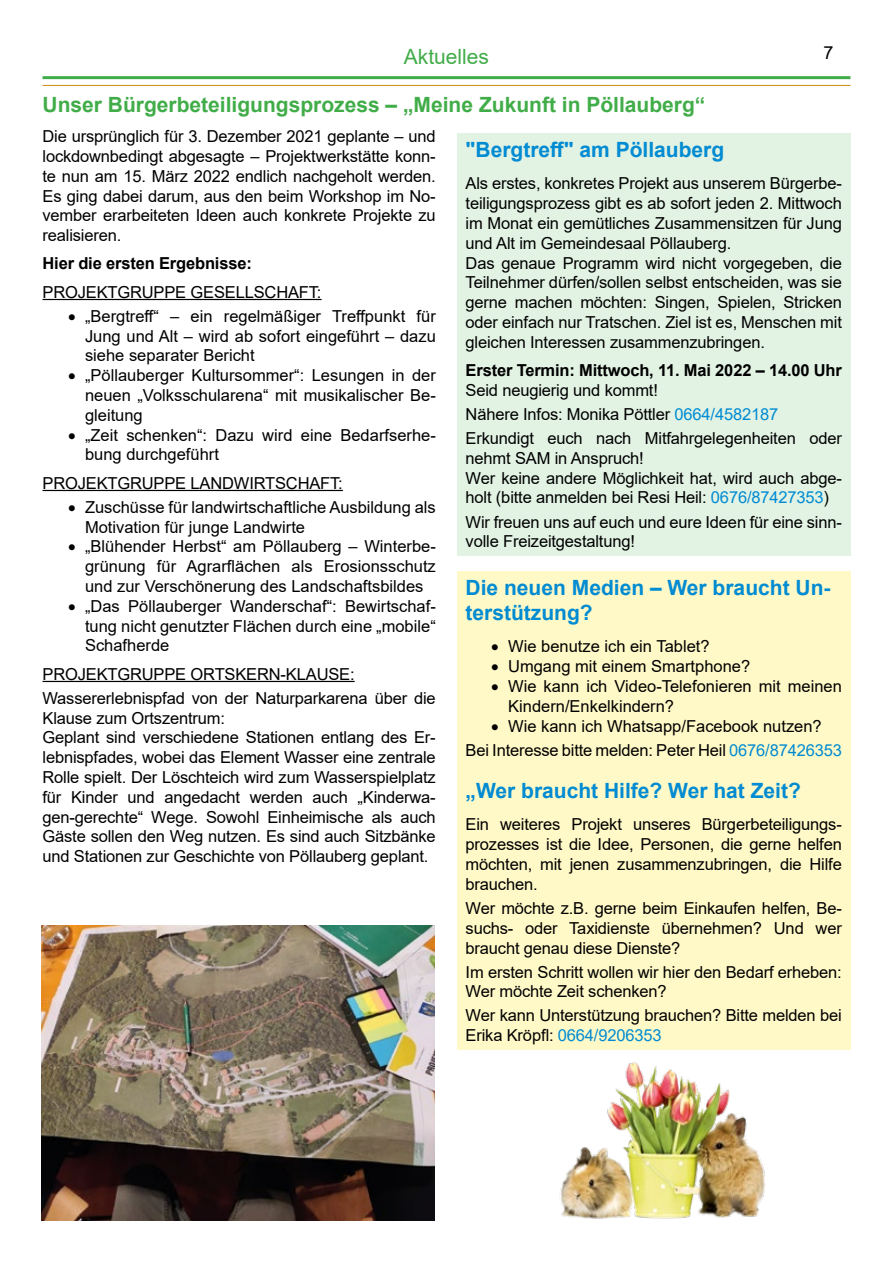
<style>
.page{position:relative;width:893px;height:1263px;background:#fff}
.page>*{position:absolute;margin:0;border:0;box-sizing:border-box;transform-origin:0 0}
.t1{font:700 21px/25.2px "Arial";color:#008bd2}
.t2{font:700 21px "Arial";color:#41ad49}
.t3{font:21px "Arial";color:#41ad49}
.t4{font:18px "Arial";color:#000}
.t5{font:16.5px/19.8px "Arial";letter-spacing:-.01em;color:#000}
.t6{font:700 16.5px "Arial";letter-spacing:-.01em;color:#000}
.s1{color:#008bd2}
</style>
<div class="page">
<hr style="left:43px;top:85px;width:807px;height:1px;background:#d18a12">
<hr style="left:43px;top:76px;width:807px;height:3px;background:#41ad49">
<hr style="left:43px;top:299px;width:279px;height:1px;background:#000">
<hr style="left:43px;top:490px;width:300px;height:1px;background:#000">
<hr style="left:43px;top:681px;width:312px;height:1px;background:#000">
<div style="left:457px;top:133px;width:393px;height:423px;background:#e2f3e4"></div>
<div style="left:457px;top:571px;width:393px;height:479px;background:#fff9c7"></div>
<img style="left:41px;top:926px;width:393px;height:294px">
<img style="left:560px;top:1062px;width:206px;height:157px">
<p class="t3" style="left:404px;top:43px;width:87px">Aktuelles</p>
<p class="t4" style="left:823px;top:40px;width:12px">7</p>
<p class="t2" style="left:43px;top:90px;width:664px">Unser Bürgerbeteiligungsprozess – „Meine Zukunft in Pöllauberg“</p>
<p class="t5" style="left:43px;top:126px;width:395px;text-align:justify">Die ursprünglich für 3. Dezember 2021 geplante – und lockdownbedingt abgesagte – Projektwerkstätte konn&shy;te nun am 15. März 2022 endlich nachgeholt werden.<br>Es ging dabei darum, aus den beim Workshop im No&shy;vember erarbeiteten Ideen auch konkrete Projekte zu realisieren.</p>
<p class="t6" style="left:43px;top:252px;width:211px">Hier die ersten Ergebnisse:</p>
<p class="t5" style="left:43px;top:282px;width:281px">PROJEKTGRUPPE GESELLSCHAFT:</p>
<p class="t5" style="left:85px;top:306px;width:352px;text-align:justify;text-indent:-17px">• „Bergtreff“ – ein regelmäßiger Treffpunkt für Jung und Alt – wird ab sofort eingeführt – dazu siehe separater Bericht</p>
<p class="t5" style="left:85px;top:365px;width:352px;text-align:justify;text-indent:-17px">• „Pöllauberger Kultursommer“: Lesungen in der neuen „Volksschularena“ mit musikalischer Be&shy;gleitung</p>
<p class="t5" style="left:85px;top:425px;width:352px;text-indent:-17px">• „Zeit schenken“: Dazu wird eine Bedarfserhe&shy;bung durchgeführt</p>
<p class="t5" style="left:43px;top:473px;width:302px">PROJEKTGRUPPE LANDWIRTSCHAFT:</p>
<p class="t5" style="left:85px;top:497px;width:352px;text-indent:-17px">• Zuschüsse für landwirtschaftliche Ausbildung als<br>Motivation für junge Landwirte</p>
<p class="t5" style="left:85px;top:537px;width:352px;text-align:justify;text-indent:-17px">• „Blühender Herbst“ am Pöllauberg – Winterbe&shy;grünung für Agrarflächen als Erosionsschutz und zur Verschönerung des Landschaftsbildes</p>
<p class="t5" style="left:85px;top:596px;width:352px;text-align:justify;text-indent:-17px">• „Das Pöllauberger Wanderschaf“: Bewirtschaf&shy;tung nicht genutzter Flächen durch eine „mobile“ Schafherde</p>
<p class="t5" style="left:43px;top:662px;width:395px;line-height:24px">PROJEKTGRUPPE ORTSKERN-KLAUSE:<br>Wassererlebnispfad von der Naturparkarena über die</p>
<p class="t5" style="left:43px;top:708px;width:395px">Klause zum Ortszentrum:<br>Geplant sind verschiedene Stationen entlang des Er&shy;lebnispfades, wobei das Element Wasser eine zentrale Rolle spielt. Der Löschteich wird zum Wasserspielplatz für Kinder und angedacht werden auch „Kinderwa&shy;gen-gerechte“ Wege. Sowohl Einheimische als auch Gäste sollen den Weg nutzen. Es sind auch Sitzbänke und Stationen zur Geschichte von Pöllauberg geplant.</p>
<p class="t1" style="left:466px;top:137px;width:260px">"Bergtreff" am Pöllauberg</p>
<p class="t5" style="left:466px;top:174px;width:378px">Als erstes, konkretes Projekt aus unserem Bürgerbe&shy;teiligungsprozess gibt es ab sofort jeden 2. Mittwoch im Monat ein gemütliches Zusammensitzen für Jung und Alt im Gemeindesaal Pöllauberg.<br>Das genaue Programm wird nicht vorgegeben, die Teilnehmer dürfen/sollen selbst entscheiden, was sie gerne machen möchten: Singen, Spielen, Stricken oder einfach nur Tratschen. Ziel ist es, Menschen mit gleichen Interessen zusammenzubringen.</p>
<p class="t6" style="left:466px;top:359px;width:378px">Erster Termin: Mittwoch, 11. Mai 2022 – 14.00 Uhr</p>
<p class="t5" style="left:466px;top:378px;width:378px;line-height:24px">Seid neugierig und kommt!<br>Nähere Infos: Monika Pöttler <span class="s1">0664/4582187<br></span>Erkundigt euch nach Mitfahrgelegenheiten oder</p>
<p class="t5" style="left:466px;top:448px;width:378px">nehmt SAM in Anspruch!<br>Wer keine andere Möglichkeit hat, wird auch abge&shy;holt (bitte anmelden bei Resi Heil: <span class="s1">0676/87427353</span>)</p>
<p class="t5" style="left:466px;top:512px;width:378px">Wir freuen uns auf euch und eure Ideen für eine sinn&shy;volle Freizeitgestaltung!</p>
<p class="t1" style="left:466px;top:575px;width:366px">Die neuen Medien – Wer braucht Un&shy;terstützung?</p>
<p class="t5" style="left:491px;top:637px;width:220px">• Wie benutze ich ein Tablet?</p>
<p class="t5" style="left:491px;top:656px;width:261px">• Umgang mit einem Smartphone?</p>
<p class="t5" style="left:508px;top:676px;width:335px;text-indent:-17px">• Wie kann ich Video-Telefonieren mit meinen<br>Kindern/Enkelkindern?</p>
<p class="t5" style="left:466px;top:714px;width:378px;line-height:24px;text-align:center">• Wie kann ich Whatsapp/Facebook nutzen?<br>Bei Interesse bitte melden: Peter Heil <span class="s1">0676/87426353</span></p>
<p class="t1" style="left:466px;top:778px;width:337px">„Wer braucht Hilfe? Wer hat Zeit?</p>
<p class="t5" style="left:466px;top:815px;width:378px;text-align:justify">Ein weiteres Projekt unseres Bürgerbeteiligungs&shy;prozesses ist die Idee, Personen, die gerne helfen möchten, mit jenen zusammenzubringen, die Hilfe brauchen.</p>
<p class="t5" style="left:466px;top:898px;width:378px;text-align:justify">Wer möchte z.B. gerne beim Einkaufen helfen, Be&shy;suchs- oder Taxidienste übernehmen? Und wer braucht genau diese Dienste?</p>
<p class="t5" style="left:466px;top:962px;width:378px">Im ersten Schritt wollen wir hier den Bedarf erheben:<br>Wer möchte Zeit schenken?</p>
<p class="t5" style="left:466px;top:1006px;width:378px">Wer kann Unterstützung brauchen? Bitte melden bei<br>Erika Kröpfl: <span class="s1">0664/9206353</span></p>
</div>
